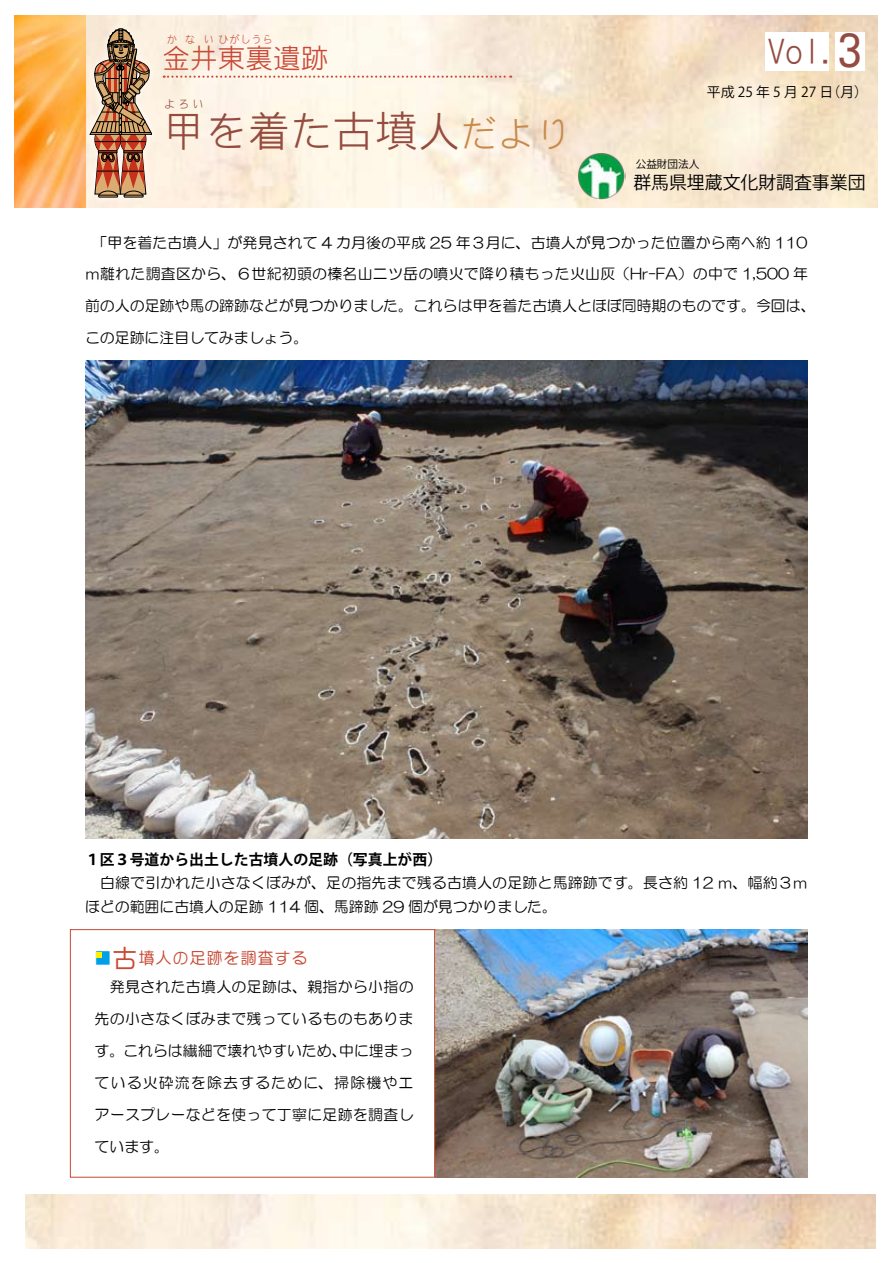
<style>
.page{position:relative;width:893px;height:1263px;background:#fff}
.page>*{position:absolute;margin:0;border:0;box-sizing:border-box;transform-origin:0 0}
.t1{font:42.45px "DF Gothic P W3 WIN RKSJ H";color:#944b40}
.t2{font:35.7px "DF Gothic P W3 WIN RKSJ H";color:#944b40}
.t3{font:27.6px "DF Gothic P W3 WIN RKSJ H";color:#c94935}
.t4{font:17.85px "Koz Go Pro";color:#000}
.t5{font:16.95px "DFPOP Mix W3 WIN RKSJ H";color:#c94935}
.t6{font:14.85px/32px "HG Maru Gothic MPRO";letter-spacing:.015em;color:#000}
.t7{font:700 14.85px "Koz Go Pro";color:#000}
.t8{font:13.8px "Koz Go Pro";color:#000}
.t9{font:11.7px "DF Gothic P W3 WIN RKSJ H";color:#944b40}
.t10{font:10.65px "DF Gothic P W3 WIN RKSJ H";letter-spacing:.04em;color:#c94935}
.t11{font:10.65px "Koz Go Pro";color:#000}
.s1{font-size:37.2px;color:#c68b4b}
.s2{font-family:"DF Gothic P W5 WIN RKSJ H";font-size:43.65px}
.s3{color:#00a0e9}
.s4{font-size:26.55px}
</style>
<div class="page">
<img style="left:85px;top:16px;width:793px;height:191px">
<img style="left:15px;top:16px;width:70px;height:191px">
<svg style="left:166px;top:76px;width:345px;height:2px"></svg>
<img style="left:577px;top:152px;width:48px;height:47px">
<svg style="left:82px;top:21px;width:84px;height:187px;background:#fbe6cc"></svg>
<svg style="left:90px;top:29px;width:62px;height:168px;background:#b48b70"></svg>
<div style="left:766px;top:32px;width:63px;height:39px;background:#fff"></div>
<div style="left:835px;top:32px;width:29px;height:38px;background:#fff"></div>
<img style="left:85px;top:360px;width:723px;height:478px">
<img style="left:435px;top:929px;width:373px;height:248px">
<svg style="left:97px;top:952px;width:5px;height:6px"></svg>
<div style="left:70px;top:929px;width:365px;height:248px;border:1px solid #c94935"></div>
<p class="t10" style="left:167px;top:34px;width:108px">か な いひがしうら</p>
<h3 class="t3" style="left:163px;top:45px;width:167px">金井東裏遺跡</h3>
<p class="t9" style="left:164px;top:98px;width:42px">よろい</p>
<h1 class="t1" style="left:163px;top:110px;width:411px">甲を着た古墳人<span class="s1">だより</span></h1>
<h2 class="t2" style="left:767px;top:33px;width:95px">Vol.<span class="s2">3</span></h2>
<p class="t8" style="left:707px;top:83px;width:163px">平成 25 年 5 月 27 （日月(</p>
<p class="t11" style="left:636px;top:157px;width:65px">公益財団法人</p>
<p class="t4" style="left:633px;top:171px;width:234px">群馬県埋蔵文化財調査事業団</p>
<p class="t6" style="left:85px;top:226px;width:732px">　「甲を着た古墳人」が発見されて 4 カ月後の平成 25 年３月に、古墳人が見つかった位置から南へ約 110ｍ離れた調査区から、６世紀初頭の榛名山二ツ岳の噴火で降り積もった火山灰（Hr-FA）の中で 1,500 年前の人の足跡や馬の蹄跡などが見つかりました。これらは甲を着た古墳人とほぼ同時期のものです。今回は、この足跡に注目してみましょう。</p>
<p class="t7" style="left:85px;top:850px;width:359px">１区３号道から出土した古墳人の足跡（写真上が西(</p>
<p class="t6" style="left:85px;top:871px;width:724px;line-height:23.4px">　白線で引かれた小さなくぼみが、足の指先まで残る古墳人の足跡と馬蹄跡です。長さ約 12 ｍ、幅約３ｍほどの範囲に古墳人の足跡 114 個、馬蹄跡 29 個が見つかりました。</p>
<p class="t5" style="left:95px;top:949px;width:215px"><span class="s3">■</span><span class="s4">古</span>墳人の足跡を調査する</p>
<p class="t6" style="left:95px;top:971px;width:320px;text-align:right">　発見された古墳人の足跡は、親指から小指の先の小さなくぼみまで残っているものもありま中に埋まっ</p>
<p class="t6" style="left:95px;top:1034px;width:320px">す。これらは繊細で壊れやすいため、<br>ている火砕流を除去するために、掃除機やエアースプレーなどを使って丁寧に足跡を調査しています。</p>
</div>
